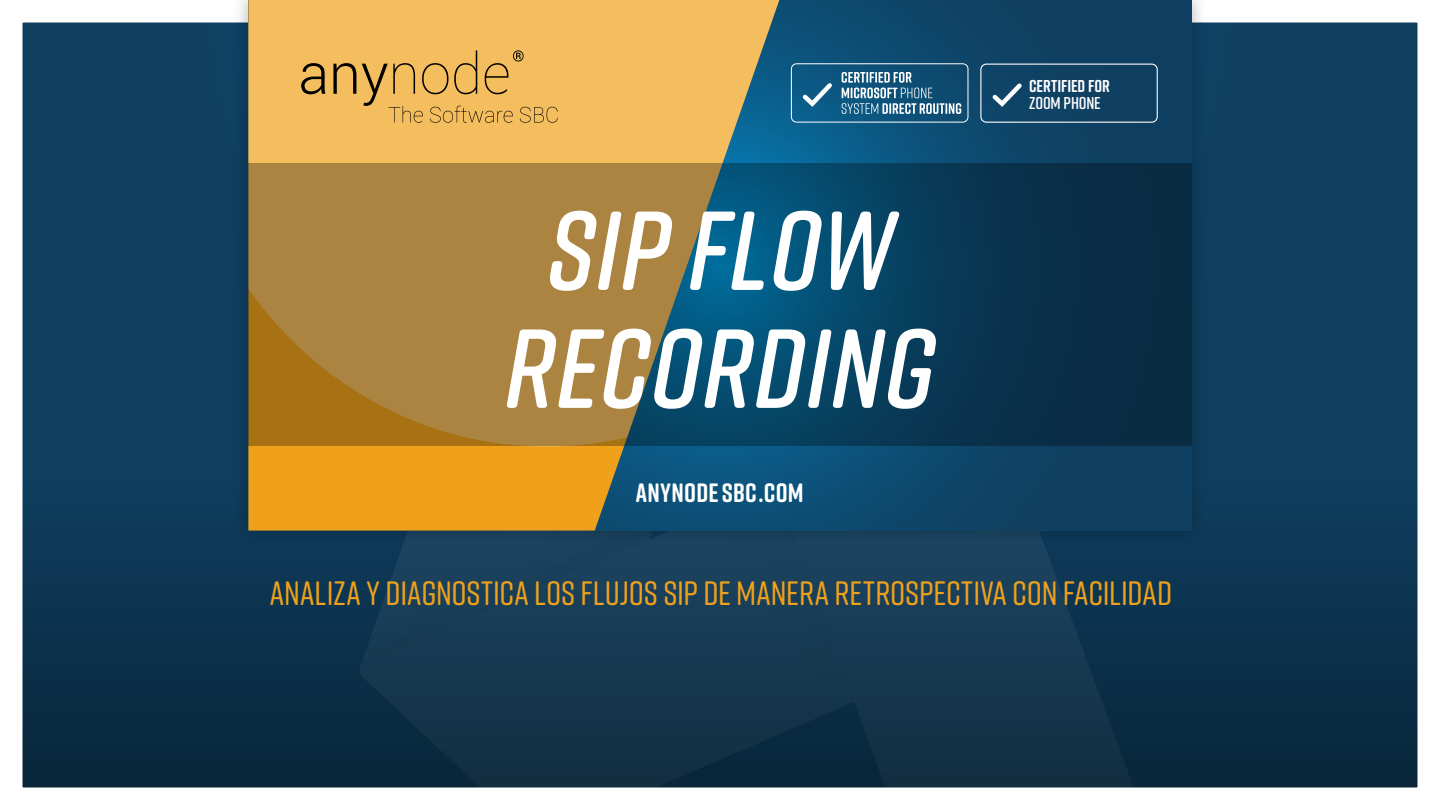
<style>
.page{position:relative;width:1440px;height:810px;background:#0f3f60}
.page>*{position:absolute;margin:0;border:0;box-sizing:border-box;transform-origin:0 0}
.t1{font:italic 600 111.98px/118px "Rift Soft";letter-spacing:.01em;color:#fff;text-align:center}
.t2{font:500 33.75px "Rift Soft";color:#f0a11b}
.t3{font:700 26.55px "Rift Soft";letter-spacing:.01em;color:#fff}
.t4{font:700 17.17px "Rift Soft";color:#fff}
.t5{font:600 17.17px "Rift Soft";letter-spacing:-.01em;color:#fff}
</style>
<div class="page">
<div style="left:0;top:481px;width:1440px;height:329px;background:linear-gradient(to bottom,#114161,#0f293b)"></div>
<div style="left:0;top:0;width:1440px;height:810px;border:22px solid #fff"></div>
<div style="left:232px;top:0;width:976px;height:547px;background:#000;opacity:.3"></div>
<svg style="left:779px;top:0;width:413px;height:531px"></svg>
<svg style="left:248px;top:447px;width:531px;height:84px;background:#a6873a"></svg>
<svg style="left:248px;top:0;width:531px;height:447px;background:#e4b661"></svg>
<svg style="left:301px;top:63px;width:24px;height:31px"></svg>
<svg style="left:333px;top:63px;width:23px;height:31px"></svg>
<svg style="left:362px;top:50px;width:196px;height:73px;background:#e0ad56"></svg>
<svg style="left:248px;top:163px;width:944px;height:283px"></svg>
<div style="left:791px;top:63px;width:177px;height:60px;border:1px solid #fff;border-radius:5px"></div>
<svg style="left:842px;top:72px;width:119px;height:42px"></svg>
<svg style="left:799px;top:79px;width:37px;height:31px"></svg>
<div style="left:980px;top:64px;width:178px;height:59px;border:1px solid #fff;border-radius:5px"></div>
<svg style="left:988px;top:79px;width:38px;height:31px"></svg>
<h1 class="t1" style="left:505px;top:189px;width:432px">SIP FLOW<br>RECORDING</h1>
<p class="t3" style="left:636px;top:474px;width:169px">ANYNODESBC.COM</p>
<p class="t4" style="left:1029px;top:74px;width:82px">CERTIFIED FOR</p>
<p class="t5" style="left:1029px;top:91px;width:73px">ZOOM PHONE</p>
<p class="t2" style="left:270px;top:570px;width:904px">ANALIZA Y DIAGNOSTICA LOS FLUJOS SIP DE MANERA RETROSPECTIVA CON FACILIDAD</p>
</div>
